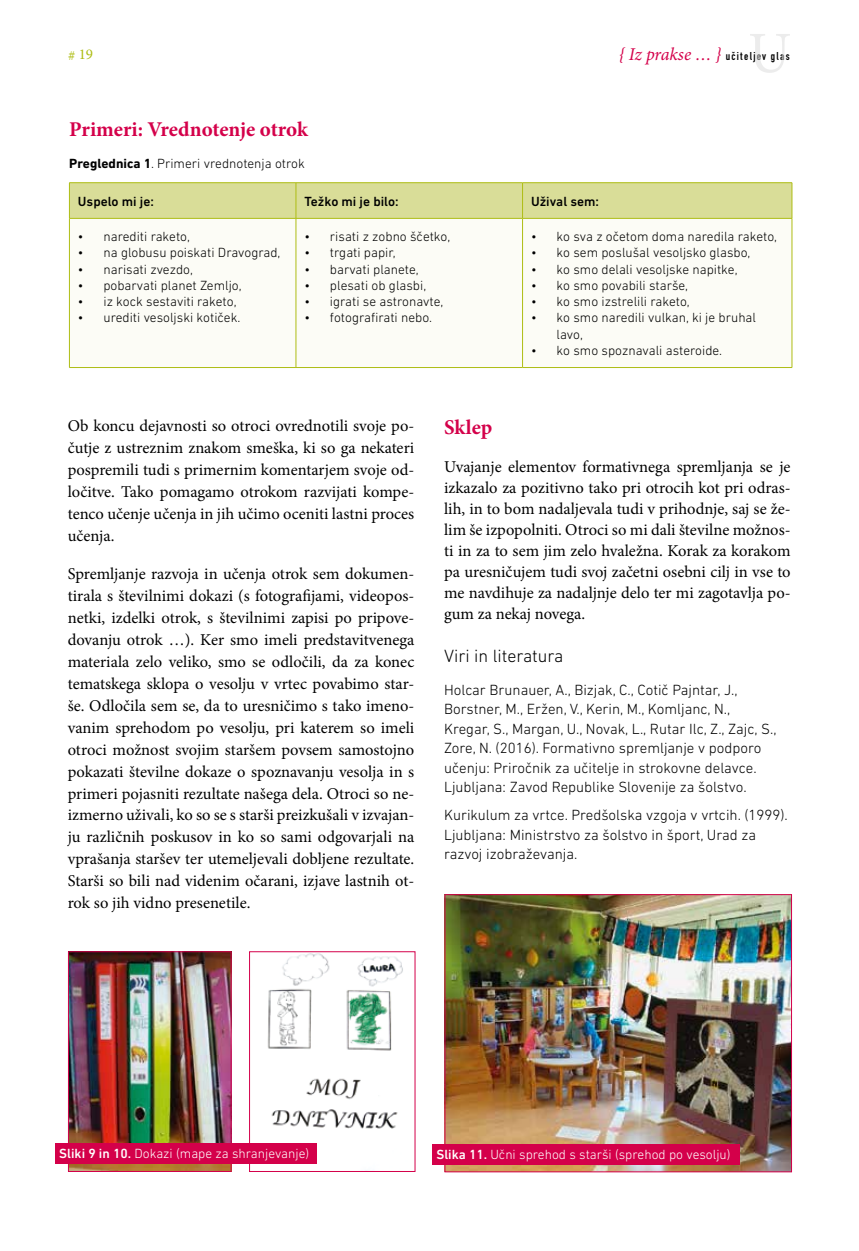
<style>
.page{position:relative;width:859px;height:1251px;background:#fff}
.page>*{position:absolute;margin:0;border:0;box-sizing:border-box;transform-origin:0 0}
.t1{font:700 21px "Minion Pro";letter-spacing:-.005em;color:#d4004a}
.t2{font:300 18px "DIN Next LT Pro";color:#000}
.t3{font:16.5px/21.9px "Minion Pro";color:#000;text-align:justify}
.t4{font:300 15px/19.5px "DIN Next LT Pro";color:#000}
.t5{font:15px "Minion Pro";color:#aebd14}
.t6{font:300 13.5px/16.2px "DIN Next LT Pro";color:#000}
.t7{font:300 13.5px "DIN Next LT Pro";color:#fff}
.t8{font:500 13.5px "DIN Next LT Pro";color:#000}
.t9{font:12px "Fette Engschrift DOT";letter-spacing:.1em;color:#000}
.s1{font-family:"Minion Pro";font-style:italic;font-size:18px;color:#d4004a}
.s2{font-weight:700}
.s3{font-weight:500}
</style>
<div class="page">
<svg style="left:750px;top:34px;width:40px;height:39px"></svg>
<div style="left:70px;top:183px;width:722px;height:35px;background:#d9dd98"></div>
<div style="left:295px;top:219px;width:497px;height:148px;background:#fcfcf6"></div>
<hr style="left:69px;top:182px;width:227px;height:1px;background:#aebd14">
<hr style="left:69px;top:183px;width:1px;height:35px;background:#aebd14">
<hr style="left:296px;top:182px;width:226px;height:1px;background:#aebd14">
<hr style="left:296px;top:183px;width:1px;height:35px;background:#aebd14">
<hr style="left:522px;top:182px;width:270px;height:1px;background:#aebd14">
<hr style="left:522px;top:183px;width:1px;height:35px;background:#aebd14">
<hr style="left:792px;top:183px;width:1px;height:35px;background:#aebd14">
<hr style="left:69px;top:218px;width:227px;height:1px;background:#aebd14">
<hr style="left:69px;top:218px;width:1px;height:149px;background:#aebd14">
<hr style="left:296px;top:218px;width:226px;height:1px;background:#aebd14">
<hr style="left:296px;top:218px;width:1px;height:149px;background:#aebd14">
<hr style="left:522px;top:218px;width:270px;height:1px;background:#aebd14">
<hr style="left:522px;top:218px;width:1px;height:149px;background:#aebd14">
<hr style="left:792px;top:218px;width:1px;height:149px;background:#aebd14">
<hr style="left:69px;top:367px;width:227px;height:1px;background:#aebd14">
<hr style="left:296px;top:367px;width:226px;height:1px;background:#aebd14">
<hr style="left:522px;top:367px;width:270px;height:1px;background:#aebd14">
<img style="left:70px;top:953px;width:159px;height:216px">
<div style="left:68px;top:951px;width:163px;height:220px;border:1px solid #d4004a"></div>
<img style="left:251px;top:953px;width:152px;height:211px">
<img style="left:447px;top:896px;width:343px;height:273px">
<div style="left:445px;top:894px;width:347px;height:277px;border:1px solid #d4004a"></div>
<div style="left:432px;top:1143px;width:308px;height:21px;background:#d4004a"></div>
<div style="left:55px;top:1143px;width:262px;height:20px;background:#d4004a"></div>
<p class="t5" style="left:68px;top:45px;width:27px"># 19</p>
<p class="t9" style="left:618px;top:49px;width:173px"><span class="s1">{ Iz prakse … }</span> učiteljev glas</p>
<p class="t1" style="left:69px;top:115px;width:240px">Primeri: Vrednotenje otrok</p>
<p class="t6" style="left:69px;top:155px;width:237px"><span class="s2">Preglednica 1</span>. Primeri vrednotenja otrok</p>
<p class="t8" style="left:78px;top:193px;width:78px">Uspelo mi je:</p>
<p class="t8" style="left:304px;top:193px;width:96px">Težko mi je bilo:</p>
<p class="t8" style="left:531px;top:193px;width:70px">Užival sem:</p>
<p class="t6" style="left:78px;top:228px;width:114px">• narediti raketo,</p>
<p class="t6" style="left:78px;top:244px;width:204px">• na globusu poiskati Dravograd,</p>
<p class="t6" style="left:78px;top:261px;width:117px">• narisati zvezdo,</p>
<p class="t6" style="left:78px;top:277px;width:165px">• pobarvati planet Zemljo,</p>
<p class="t6" style="left:78px;top:293px;width:160px">• iz kock sestaviti raketo,</p>
<p class="t6" style="left:78px;top:309px;width:164px">• urediti vesoljski kotiček.</p>
<p class="t6" style="left:304px;top:228px;width:147px">• risati z zobno ščetko,</p>
<p class="t6" style="left:304px;top:244px;width:93px">• trgati papir,</p>
<p class="t6" style="left:304px;top:261px;width:116px">• barvati planete,</p>
<p class="t6" style="left:304px;top:277px;width:123px">• plesati ob glasbi,</p>
<p class="t6" style="left:304px;top:293px;width:140px">• igrati se astronavte,</p>
<p class="t6" style="left:304px;top:309px;width:129px">• fotografirati nebo.</p>
<p class="t6" style="left:531px;top:228px;width:248px">• ko sva z očetom doma naredila raketo,</p>
<p class="t6" style="left:531px;top:244px;width:221px">• ko sem poslušal vesoljsko glasbo,</p>
<p class="t6" style="left:531px;top:261px;width:208px">• ko smo delali vesoljske napitke,</p>
<p class="t6" style="left:531px;top:277px;width:159px">• ko smo povabili starše,</p>
<p class="t6" style="left:531px;top:293px;width:160px">• ko smo izstrelili raketo,</p>
<p class="t6" style="left:557px;top:309px;width:201px;text-indent:-26px">• ko smo naredili vulkan, ki je bruhal lavo,</p>
<p class="t6" style="left:531px;top:342px;width:193px">• ko smo spoznavali asteroide.</p>
<p class="t3" style="left:68px;top:415px;width:348px">Ob koncu dejavnosti so otroci ovrednotili svoje po&shy;čutje z ustreznim znakom smeška, ki so ga nekateri pospremili tudi s primernim komentarjem svoje od&shy;ločitve. Tako pomagamo otrokom razvijati kompe&shy;tenco učenje učenja in jih učimo oceniti lastni proces učenja.</p>
<p class="t3" style="left:68px;top:563px;width:348px">Spremljanje razvoja in učenja otrok sem dokumen&shy;tirala s številnimi dokazi (s fotografijami, videopos&shy;netki, izdelki otrok, s številnimi zapisi po pripove&shy;dovanju otrok …). Ker smo imeli predstavitvenega materiala zelo veliko, smo se odločili, da za konec tematskega sklopa o vesolju v vrtec povabimo star&shy;še. Odločila sem se, da to uresničimo s tako imeno&shy;vanim sprehodom po vesolju, pri katerem so imeli otroci možnost svojim staršem povsem samostojno pokazati številne dokaze o spoznavanju vesolja in s primeri pojasniti rezultate našega dela. Otroci so ne&shy;izmerno uživali, ko so se s starši preizkušali v izvajan&shy;ju različnih poskusov in ko so sami odgovarjali na vprašanja staršev ter utemeljevali dobljene rezultate.<br>Starši so bili nad videnim očarani, izjave lastnih ot&shy;rok so jih vidno presenetile.</p>
<p class="t1" style="left:444px;top:412px;width:50px">Sklep</p>
<p class="t3" style="left:444px;top:456px;width:348px;line-height:21px">Uvajanje elementov formativnega spremljanja se je izkazalo za pozitivno tako pri otrocih kot pri odras&shy;lih, in to bom nadaljevala tudi v prihodnje, saj se že&shy;lim še izpopolniti. Otroci so mi dali številne možnos&shy;ti in za to sem jim zelo hvaležna. Korak za korakom pa uresničujem tudi svoj začetni osebni cilj in vse to me navdihuje za nadaljnje delo ter mi zagotavlja po&shy;gum za nekaj novega.</p>
<p class="t2" style="left:444px;top:645px;width:121px">Viri in literatura</p>
<p class="t4" style="left:444px;top:679px;width:334px">Holcar Brunauer, A., Bizjak, C., Cotič Pajntar, J., Borstner, M., Eržen, V., Kerin, M., Komljanc, N., Kregar, S., Margan, U., Novak, L., Rutar Ilc, Z., Zajc, S., Zore, N. (2016). Formativno spremljanje v podporo učenju: Priročnik za učitelje in strokovne delavce.<br>Ljubljana: Zavod Republike Slovenije za šolstvo.</p>
<p class="t4" style="left:444px;top:805px;width:345px">Kurikulum za vrtce. Predšolska vzgoja v vrtcih. (1999).<br>Ljubljana: Ministrstvo za šolstvo in šport, Urad za razvoj izobraževanja.</p>
<p class="t7" style="left:59px;top:1145px;width:251px"><span class="s3">Sliki 9 in 10.</span> Dokazi (mape za shranjevanje)</p>
<p class="t7" style="left:436px;top:1145px;width:296px"><span class="s3">Slika 11.</span> Učni sprehod s starši (sprehod po vesolju)</p>
</div>
